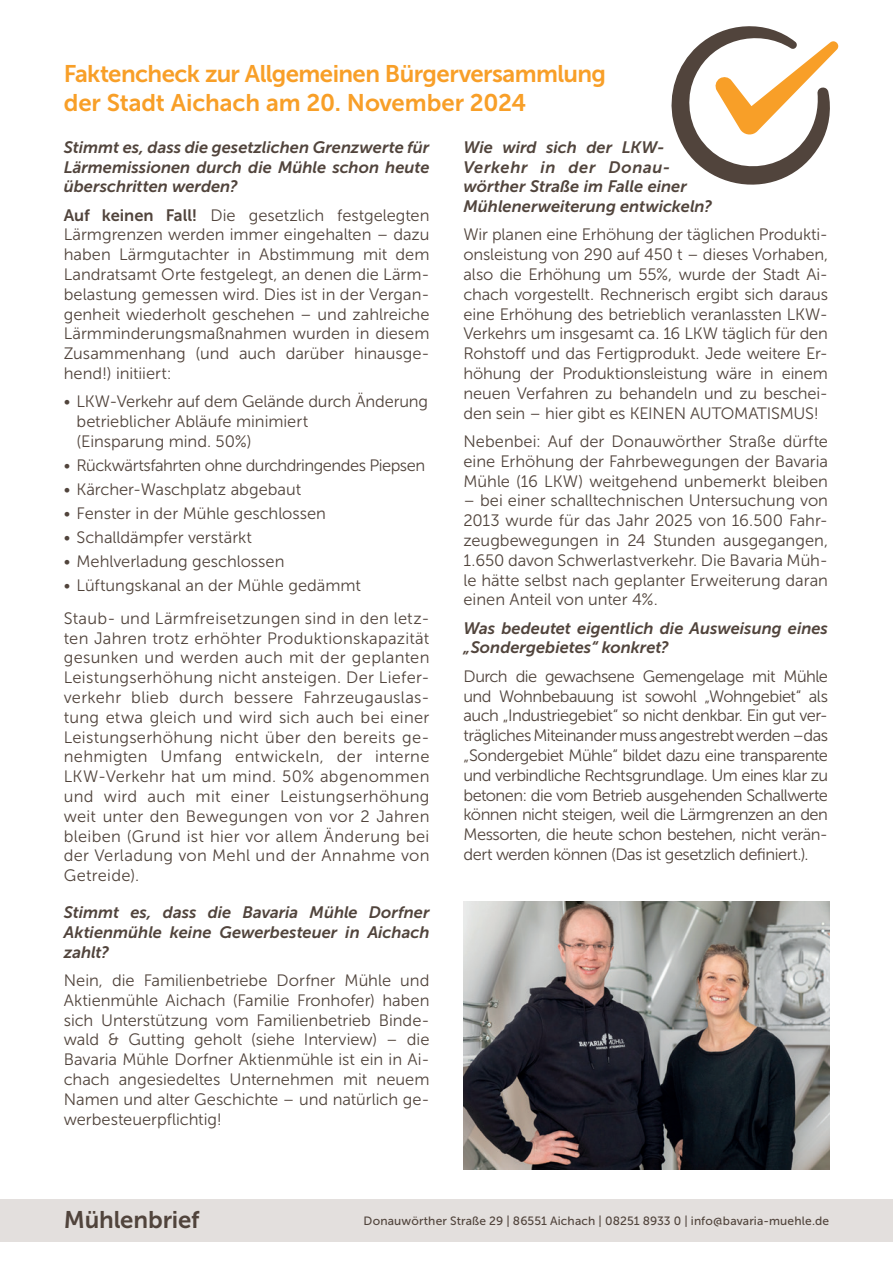
<style>
.page{position:relative;width:893px;height:1263px;background:#fff}
.page>*{position:absolute;margin:0;border:0;box-sizing:border-box;transform-origin:0 0}
.t1{font:24px/28.8px "Museo Sans 700";letter-spacing:-.02em;color:#f89f28}
.t2{font:24px "Museo Sans 700";letter-spacing:-.005em;color:#51443c}
.t3{font:16.5px/19.8px "Museo Sans 300";letter-spacing:-.005em;color:#51443c;text-align:justify}
.t4{font:italic 16.5px/19.8px "Museo Sans 700";color:#51443c}
.t5{font:16.5px "Museo Sans 300";letter-spacing:-.03em;color:#51443c}
.t6{font:12px "Museo Sans 500";letter-spacing:.015em;color:#51443c}
.s1{font-family:"Museo Sans 700"}
</style>
<div class="page">
<div style="left:0;top:1199px;width:893px;height:43px;background:#e3dfdd"></div>
<svg style="left:671px;top:26px;width:168px;height:159px"></svg>
<img style="left:463px;top:901px;width:366px;height:268px">
<h1 class="t1" style="left:64px;top:59px;width:544px">Faktencheck zur Allgemeinen Bürgerversammlung der Stadt Aichach am 20. November 2024</h1>
<p class="t4" style="left:64px;top:137px;width:367px;text-align:justify">Stimmt es, dass die gesetzlichen Grenzwerte für Lärmemissionen durch die Mühle schon heute überschritten werden?</p>
<p class="t3" style="left:64px;top:205px;width:367px"><span class="s1">Auf keinen Fall!</span> Die gesetzlich festgelegten Lärmgrenzen werden immer eingehalten – dazu haben Lärmgutachter in Abstimmung mit dem Landratsamt Orte festgelegt, an denen die Lärm&shy;belastung gemessen wird. Dies ist in der Vergan&shy;genheit wiederholt geschehen – und zahlreiche Lärmminderungsmaßnahmen wurden in diesem Zusammenhang (und auch darüber hinausge&shy;hend!) initiiert:</p>
<p class="t3" style="left:77px;top:392px;width:353px;text-align:left;text-indent:-13px">• LKW-Verkehr auf dem Gelände durch Änderung betrieblicher Abläufe minimiert<br>(Einsparung mind. 50%)</p>
<p class="t5" style="left:64px;top:456px;width:363px">• Rückwärtsfahrten ohne durchdringendes Piepsen</p>
<p class="t3" style="left:64px;top:480px;width:239px">• Kärcher-Waschplatz abgebaut</p>
<p class="t3" style="left:64px;top:504px;width:264px">• Fenster in der Mühle geschlossen</p>
<p class="t3" style="left:64px;top:528px;width:190px">• Schalldämpfer verstärkt</p>
<p class="t3" style="left:64px;top:552px;width:222px">• Mehlverladung geschlossen</p>
<p class="t3" style="left:64px;top:569px;width:367px;line-height:32.5px">• Lüftungskanal an der Mühle gedämmt<br>Staub- und Lärmfreisetzungen sind in den letz-</p>
<p class="t3" style="left:64px;top:628px;width:367px">ten Jahren trotz erhöhter Produktionskapazität gesunken und werden auch mit der geplanten Leistungserhöhung nicht ansteigen. Der Liefer&shy;verkehr blieb durch bessere Fahrzeugauslas&shy;tung etwa gleich und wird sich auch bei einer Leistungserhöhung nicht über den bereits ge&shy;nehmigten Umfang entwickeln, der interne LKW-Verkehr hat um mind. 50% abgenommen und wird auch mit einer Leistungserhöhung weit unter den Bewegungen von vor 2 Jahren bleiben (Grund ist hier vor allem Änderung bei der Verladung von Mehl und der Annahme von Getreide).</p>
<p class="t4" style="left:64px;top:902px;width:367px;text-align:justify">Stimmt es, dass die Bavaria Mühle Dorfner Aktienmühle keine Gewerbesteuer in Aichach zahlt?</p>
<p class="t3" style="left:64px;top:970px;width:367px">Nein, die Familienbetriebe Dorfner Mühle und Aktienmühle Aichach (Familie Fronhofer) haben sich Unterstützung vom Familienbetrieb Binde&shy;wald &amp; Gutting geholt (siehe Interview) – die Bavaria Mühle Dorfner Aktienmühle ist ein in Ai&shy;chach angesiedeltes Unternehmen mit neuem Namen und alter Geschichte – und natürlich ge&shy;werbesteuerpflichtig!</p>
<p class="t4" style="left:463px;top:137px;width:250px">Wie wird sich der LKW-<br>Verkehr in der Donau&shy;wörther Straße im Falle einer<br>Mühlenerweiterung entwickeln?</p>
<p class="t3" style="left:463px;top:225px;width:366px">Wir planen eine Erhöhung der täglichen Produkti&shy;onsleistung von 290 auf 450 t – dieses Vorhaben, also die Erhöhung um 55%, wurde der Stadt Ai&shy;chach vorgestellt. Rechnerisch ergibt sich daraus eine Erhöhung des betrieblich veranlassten LKW-Verkehrs um insgesamt ca. 16 LKW täglich für den Rohstoff und das Fertigprodukt. Jede weitere Er&shy;höhung der Produktionsleistung wäre in einem neuen Verfahren zu behandeln und zu beschei&shy;den sein – hier gibt es KEINEN AUTOMATISMUS!</p>
<p class="t3" style="left:463px;top:431px;width:366px">Nebenbei: Auf der Donauwörther Straße dürfte eine Erhöhung der Fahrbewegungen der Bavaria Mühle (16 LKW) weitgehend unbemerkt bleiben</p>
<p class="t3" style="left:463px;top:491px;width:366px">– bei einer schalltechnischen Untersuchung von 2013 wurde für das Jahr 2025 von 16.500 Fahr&shy;zeugbewegungen in 24 Stunden ausgegangen, 1.650 davon Schwerlastverkehr. Die Bavaria Müh&shy;le hätte selbst nach geplanter Erweiterung daran einen Anteil von unter 4%.</p>
<p class="t4" style="left:463px;top:618px;width:366px">Was bedeutet eigentlich die Ausweisung eines „Sondergebietes“ konkret?</p>
<p class="t3" style="left:463px;top:666px;width:366px">Durch die gewachsene Gemengelage mit Mühle und Wohnbebauung ist sowohl „Wohngebiet“ als auch „Industriegebiet“ so nicht denkbar. Ein gut ver&shy;trägliches Miteinander muss angestrebt werden –das „Sondergebiet Mühle“ bildet dazu eine transparente und verbindliche Rechtsgrundlage. Um eines klar zu betonen: die vom Betrieb ausgehenden Schallwerte können nicht steigen, weil die Lärmgrenzen an den Messorten, die heute schon bestehen, nicht verän&shy;dert werden können (Das ist gesetzlich definiert.).</p>
<h1 class="t2" style="left:64px;top:1206px;width:137px">Mühlenbrief</h1>
<p class="t6" style="left:364px;top:1214px;width:467px">Donauwörther Straße 29 | 86551 Aichach | 08251 8933 0 | info@bavaria-muehle.de</p>
</div>
